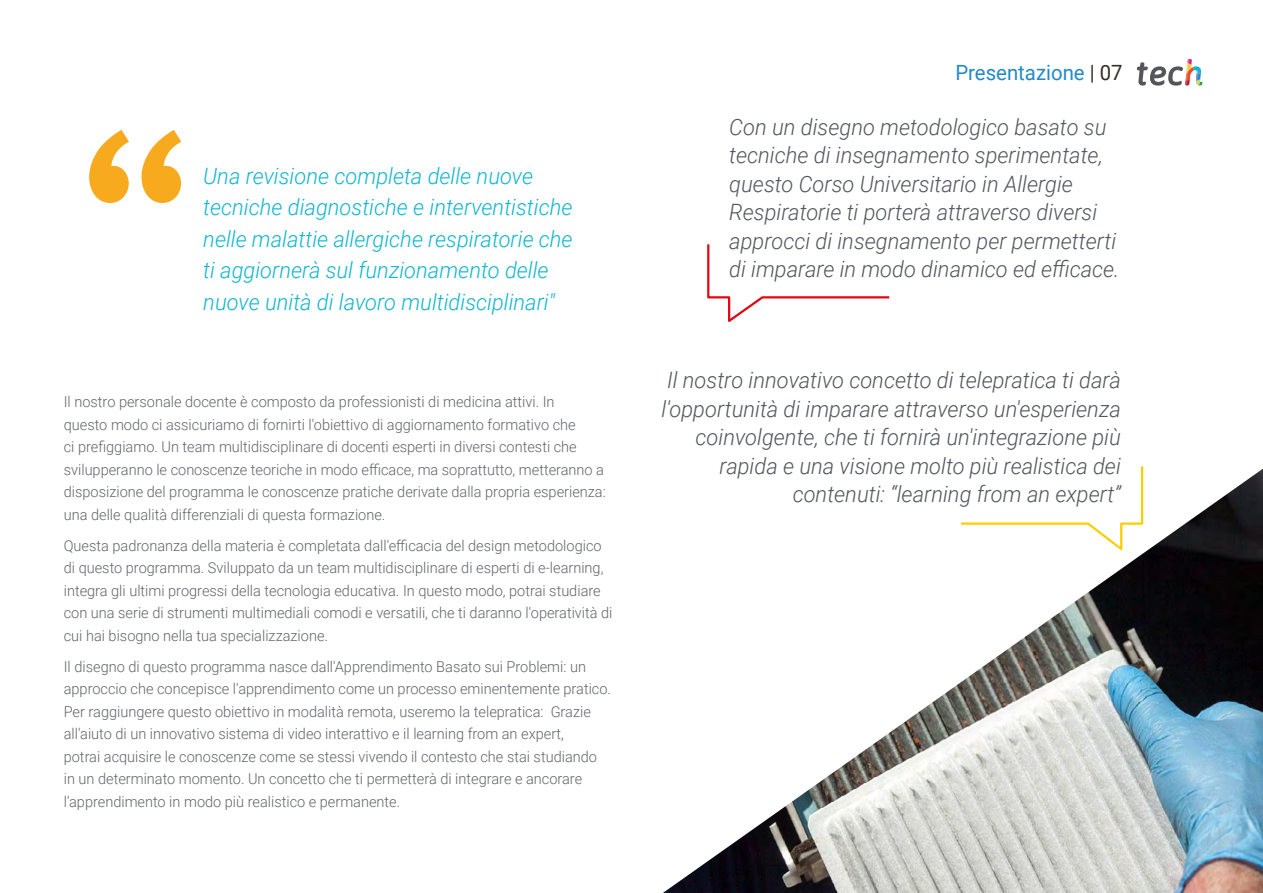
<style>
.page{position:relative;width:1263px;height:893px;background:#fff}
.page>*{position:absolute;margin:0;border:0;box-sizing:border-box;transform-origin:0 0}
.t1{font:italic 300 22.5px/28.5px "Roboto";color:#52555b;text-align:right}
.t2{font:italic 300 22.5px/31.5px "Roboto";color:#0fb6cf}
.t3{font:21px "Roboto";color:#2488c9}
.t4{font:300 15px/22.5px "Roboto";color:#61646a}
.s1{color:#312e20}
</style>
<div class="page">
<svg style="left:89px;top:130px;width:92px;height:73px"></svg>
<svg style="left:707px;top:244px;width:183px;height:78px"></svg>
<svg style="left:1137px;top:59px;width:65px;height:27px"></svg>
<img style="left:663px;top:469px;width:600px;height:424px">
<h1 class="t2" style="left:203px;top:159px;width:371px">Una revisione completa delle nuove tecniche diagnostiche e interventistiche nelle malattie allergiche respiratorie che ti aggiornerà sul funzionamento delle nuove unità di lavoro multidisciplinari"</h1>
<p class="t4" style="left:64px;top:390px;width:543px">Il nostro personale docente è composto da professionisti di medicina attivi. In<br>questo modo ci assicuriamo di fornirti l'obiettivo di aggiornamento formativo che<br>ci prefiggiamo. Un team multidisciplinare di docenti esperti in diversi contesti che svilupperanno le conoscenze teoriche in modo efficace, ma soprattutto, metteranno a disposizione del programma le conoscenze pratiche derivate dalla propria esperienza: una delle qualità differenziali di questa formazione.</p>
<p class="t4" style="left:64px;top:533px;width:550px">Questa padronanza della materia è completata dall'efficacia del design metodologico di questo programma. Sviluppato da un team multidisciplinare di esperti di e-learning, integra gli ultimi progressi della tecnologia educativa. In questo modo, potrai studiare con una serie di strumenti multimediali comodi e versatili, che ti daranno l'operatività di cui hai bisogno nella tua specializzazione.</p>
<p class="t4" style="left:64px;top:654px;width:549px">Il disegno di questo programma nasce dall'Apprendimento Basato sui Problemi: un approccio che concepisce l'apprendimento come un processo eminentemente pratico.<br>Per raggiungere questo obiettivo in modalità remota, useremo la telepratica: Grazie all'aiuto di un innovativo sistema di video interattivo e il learning from an expert,<br>potrai acquisire le conoscenze come se stessi vivendo il contesto che stai studiando in un determinato momento. Un concetto che ti permetterà di integrare e ancorare l'apprendimento in modo più realistico e permanente.</p>
<h2 class="t3" style="left:955px;top:57px;width:169px">Presentazione <span class="s1">| 07</span></h2>
<p class="t1" style="left:729px;top:112px;width:392px;text-align:left">Con un disegno metodologico basato su tecniche di insegnamento sperimentate, questo Corso Universitario in Allergie Respiratorie ti porterà attraverso diversi approcci di insegnamento per permetterti di imparare in modo dinamico ed efficace.</p>
<p class="t1" style="left:661px;top:365px;width:461px">Il nostro innovativo concetto di telepratica ti darà l'opportunità di imparare attraverso un'esperienza coinvolgente, che ti fornirà un'integrazione più rapida e una visione molto più realistica dei contenuti: “learning from an expert”</p>
</div>
